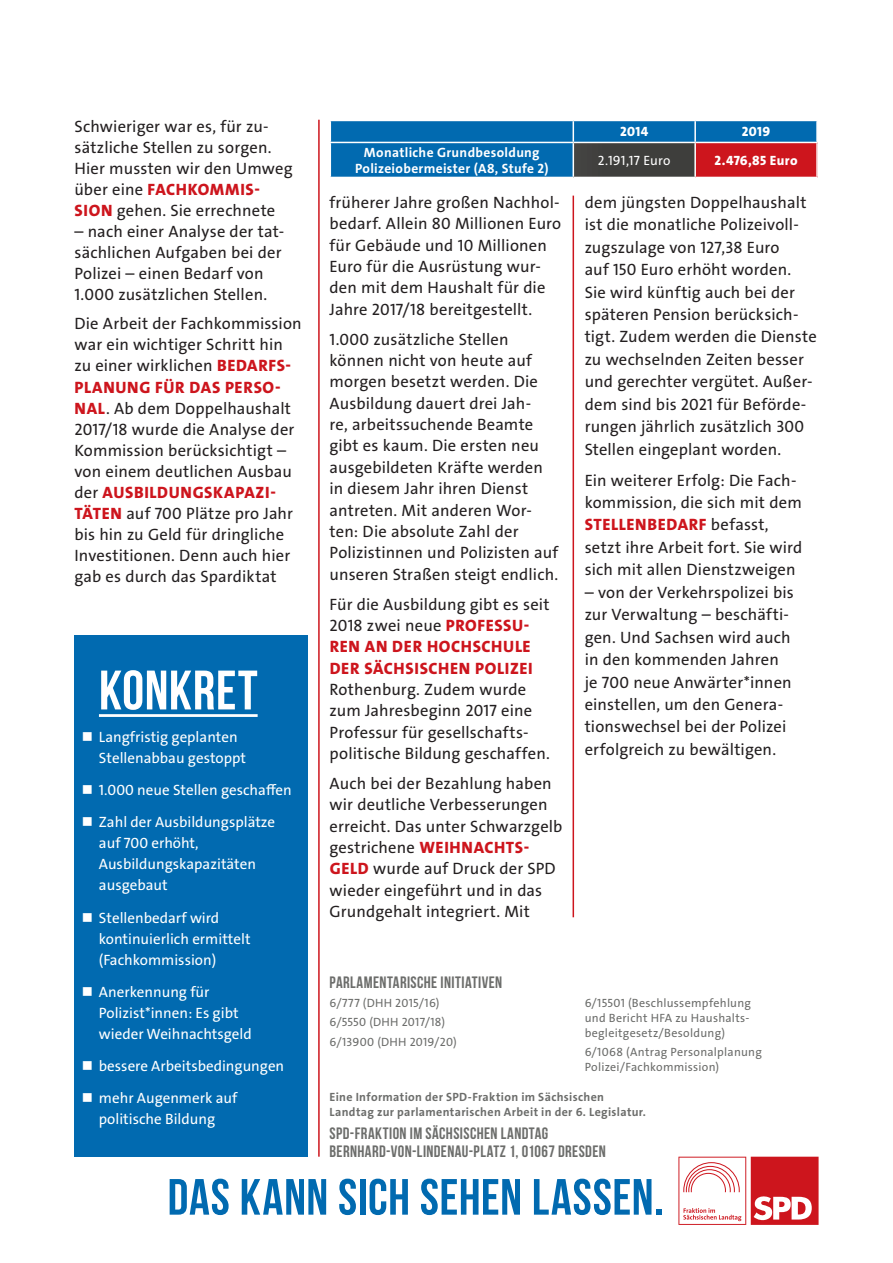
<style>
.page{position:relative;width:893px;height:1263px;background:#fff}
.page>*{position:absolute;margin:0;border:0;box-sizing:border-box;transform-origin:0 0}
.t1{font:700 55.5px "Bebas Neue";letter-spacing:.01em;color:#fff}
.t2{font:700 50.85px "Bebas Neue";letter-spacing:.015em;color:#016ab0}
.t3{font:16.5px/21.3px "SPD The Sans";letter-spacing:.01em;color:#231f20}
.t4{font:700 16.5px/18px "Bebas Neue";letter-spacing:.025em;color:#6c6d6b}
.t5{font:800 16.5px/21.3px "SPD The Sans";letter-spacing:.04em;color:#cd151d}
.t6{font:15px/21px "SPD The Sans";color:#fff}
.t7{font:700 13.5px/16.5px "SPD The Sans";letter-spacing:.025em;color:#fff;text-align:center}
.t8{font:800 13.5px "SPD The Sans";letter-spacing:.025em;color:#fff}
.t9{font:13.5px "SPD The Sans";letter-spacing:.015em;color:#fff}
.t10{font:12px/15px "SPD The Sans";letter-spacing:.02em;color:#6c6d6b}
.t11{font:700 12px/15px "SPD The Sans";letter-spacing:.025em;color:#6c6d6b}
.s1{font-weight:800;color:#cd151d}
.s2{font-weight:400;color:#231f20}
</style>
<div class="page">
<svg style="left:678px;top:1157px;width:141px;height:68px"></svg>
<div style="left:74px;top:636px;width:234px;height:521px;background:#016ab0"></div>
<hr style="left:99px;top:714px;width:159px;height:3px;background:#fff">
<hr style="left:573px;top:196px;width:1px;height:721px;background:#cd151d">
<hr style="left:318px;top:120px;width:2px;height:1037px;background:#cd151d">
<svg style="left:330px;top:120px;width:486px;height:57px;background:#315b8b"></svg>
<hr style="left:695px;top:120px;width:123px;height:1px;background:#fff">
<hr style="left:694px;top:121px;width:2px;height:21px;background:#fff">
<hr style="left:330px;top:142px;width:243px;height:1px;background:#fff">
<hr style="left:330px;top:143px;width:1px;height:34px;background:#fff">
<hr style="left:573px;top:142px;width:122px;height:1px;background:#fff">
<hr style="left:573px;top:143px;width:1px;height:34px;background:#fff">
<hr style="left:695px;top:142px;width:123px;height:1px;background:#fff">
<hr style="left:694px;top:143px;width:2px;height:34px;background:#fff">
<p class="t3" style="left:74px;top:116px;width:220px">Schwieriger war es, für zu&shy;sätzliche Stellen zu sorgen.<br>Hier mussten wir den Umweg über eine <span class="s1">FACHKOMMIS-<br>SION</span> gehen. Sie errechnete</p>
<p class="t3" style="left:74px;top:221px;width:211px">– nach einer Analyse der tat&shy;sächlichen Aufgaben bei der<br>Polizei – einen Bedarf von<br>1.000 zusätzlichen Stellen.</p>
<p class="t3" style="left:74px;top:313px;width:229px">Die Arbeit der Fachkommission war ein wichtiger Schritt hin zu einer wirklichen <span class="s1">BEDARFS-<br>PLANUNG FÜR DAS PERSO-<br>NAL</span>. Ab dem Doppelhaushalt<br>2017/18 wurde die Analyse der<br>Kommission berücksichtigt – von einem deutlichen Ausbau der <span class="s1">AUSBILDUNGSKAPAZI-<br>TÄTEN</span> auf 700 Plätze pro Jahr bis hin zu Geld für dringliche<br>Investitionen. Denn auch hier gab es durch das Spardiktat</p>
<h1 class="t1" style="left:99px;top:660px;width:160px">KONKRET</h1>
<p class="t6" style="left:99px;top:726px;width:149px">Langfristig geplanten<br>Stellenabbau gestoppt</p>
<p class="t6" style="left:99px;top:774px;width:194px;line-height:32.2px">1.000 neue Stellen geschaffen<br>Zahl der Ausbildungsplätze</p>
<p class="t6" style="left:99px;top:833px;width:159px">auf 700 erhöht,<br>Ausbildungskapazitäten ausgebaut</p>
<p class="t6" style="left:99px;top:907px;width:153px">Stellenbedarf wird kontinuierlich ermittelt (Fachkommission)</p>
<p class="t6" style="left:99px;top:981px;width:154px">Anerkennung für<br>Polizist*innen: Es gibt wieder Weihnachtsgeld</p>
<p class="t6" style="left:99px;top:1050px;width:187px;line-height:32.2px">bessere Arbeitsbedingungen mehr Augenmerk auf</p>
<p class="t6" style="left:99px;top:1109px;width:118px">politische Bildung</p>
<p class="t8" style="left:620px;top:123px;width:30px">2014</p>
<p class="t8" style="left:742px;top:123px;width:30px">2019</p>
<p class="t7" style="left:355px;top:144px;width:195px">Monatliche Grundbesoldung<br>Polizeiobermeister (A8, Stufe 2)</p>
<p class="t9" style="left:598px;top:152px;width:74px">2.191,17 Euro</p>
<p class="t8" style="left:715px;top:152px;width:84px">2.476,85 Euro</p>
<p class="t3" style="left:330px;top:192px;width:233px">früherer Jahre großen Nachhol&shy;bedarf. Allein 80 Millionen Euro für Gebäude und 10 Millionen<br>Euro für die Ausrüstung wur&shy;den mit dem Haushalt für die<br>Jahre 2017/18 bereitgestellt.</p>
<p class="t3" style="left:330px;top:328px;width:230px">1.000 zusätzliche Stellen können nicht von heute auf morgen besetzt werden. Die<br>Ausbildung dauert drei Jah-<br>re, arbeitssuchende Beamte gibt es kaum. Die ersten neu ausgebildeten Kräfte werden in diesem Jahr ihren Dienst antreten. Mit anderen Wor&shy;ten: Die absolute Zahl der<br>Polizistinnen und Polizisten auf unseren Straßen steigt endlich.</p>
<p class="t5" style="left:330px;top:593px;width:222px"><span class="s2">Für die Ausbildung gibt es seit<br>2018 zwei neue</span> PROFESSU-<br>REN AN DER HOCHSCHULE<br>DER SÄCHSISCHEN POLIZEI</p>
<p class="t3" style="left:330px;top:679px;width:222px">Rothenburg. Zudem wurde zum Jahresbeginn 2017 eine<br>Professur für gesellschafts&shy;politische Bildung geschaffen.</p>
<p class="t3" style="left:330px;top:773px;width:234px">Auch bei der Bezahlung haben wir deutliche Verbesserungen erreicht. Das unter Schwarzgelb gestrichene <span class="s1">WEIHNACHTS-<br>GELD</span> wurde auf Druck der SPD wieder eingeführt und in das<br>Grundgehalt integriert. Mit</p>
<p class="t3" style="left:585px;top:191px;width:234px;line-height:22.5px">dem jüngsten Doppelhaushalt ist die monatliche Polizeivoll&shy;zugszulage von 127,38 Euro<br>auf 150 Euro erhöht worden.<br>Sie wird künftig auch bei der späteren Pension berücksich&shy;tigt. Zudem werden die Dienste zu wechselnden Zeiten besser und gerechter vergütet. Außer&shy;dem sind bis 2021 für Beförde&shy;rungen jährlich zusätzlich 300<br>Stellen eingeplant worden.</p>
<p class="t3" style="left:585px;top:469px;width:219px;line-height:22.5px">Ein weiterer Erfolg: Die Fach&shy;kommission, die sich mit dem<br><span class="s1">STELLENBEDARF</span> befasst, setzt ihre Arbeit fort. Sie wird sich mit allen Dienstzweigen</p>
<p class="t3" style="left:585px;top:581px;width:211px;line-height:22.5px">– von der Verkehrspolizei bis zur Verwaltung – beschäfti&shy;gen. Und Sachsen wird auch in den kommenden Jahren je 700 neue Anwärter*innen einstellen, um den Genera&shy;tionswechsel bei der Polizei erfolgreich zu bewältigen.</p>
<p class="t4" style="left:330px;top:973px;width:174px">PARLAMENTARISCHE INITIATIVEN</p>
<p class="t10" style="left:330px;top:994px;width:129px;line-height:19.2px">6/777 (DHH 2015/16)<br>6/5550 (DHH 2017/18)<br>6/13900 (DHH 2019/20)</p>
<p class="t10" style="left:585px;top:996px;width:168px">6/15501 (Beschlussempfehlung und Bericht HFA zu Haushalts&shy;begleitgesetz/Besoldung)</p>
<p class="t10" style="left:585px;top:1045px;width:179px">6/1068 (Antrag Personalplanung<br>Polizei/Fachkommission)</p>
<p class="t11" style="left:330px;top:1090px;width:318px">Eine Information der SPD-Fraktion im Sächsischen<br>Landtag zur parlamentarischen Arbeit in der 6. Legislatur.</p>
<p class="t4" style="left:330px;top:1124px;width:278px">SPD-FRAKTION IM SÄCHSISCHEN LANDTAG<br>BERNHARD-VON-LINDENAU-PLATZ 1, 01067 DRESDEN</p>
<h2 class="t2" style="left:168px;top:1169px;width:497px">DAS KANN SICH SEHEN LASSEN.</h2>
</div>
